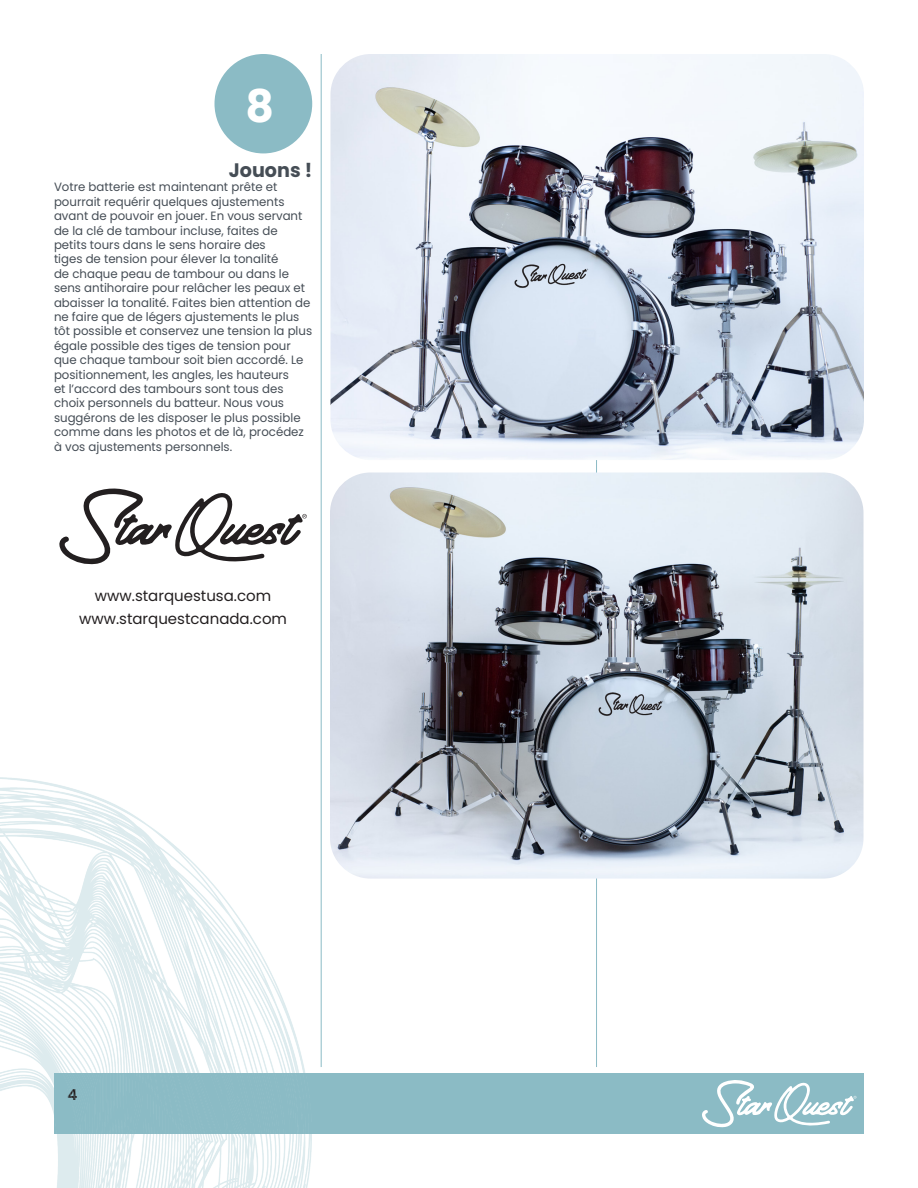
<style>
.page{position:relative;width:918px;height:1188px;background:#fff}
.page>*{position:absolute;margin:0;border:0;box-sizing:border-box;transform-origin:0 0}
.small_print{font:700 45px "Poppins";color:#fff}
.SubHead{font:700 19.5px "Poppins";color:#454d55}
.small_print-2{font:15px "Poppins";color:#231f20}
.t1{font:600 15px "Poppins";color:#231f20}
.Description{font:12px/14.4px "Poppins";color:#454d55}
</style>
<div class="page">
<div style="left:54px;top:1074px;width:810px;height:60px;background:#8bbbc5"></div>
<svg style="left:702px;top:1080px;width:155px;height:48px"></svg>
<img style="left:0;top:778px;width:311px;height:410px">
<hr style="left:321px;top:54px;width:1px;height:1013px;background:#8bbbc5">
<hr style="left:596px;top:54px;width:1px;height:1013px;background:#8bbbc5">
<div style="left:215px;top:54px;width:97px;height:99px;background:#8bbbc5;border-radius:50%"></div>
<svg style="left:59px;top:488px;width:248px;height:77px"></svg>
<img style="left:330px;top:54px;width:534px;height:406px">
<img style="left:330px;top:472px;width:534px;height:407px">
<p class="small_print" style="left:246px;top:80px;width:30px">8</p>
<p class="SubHead" style="left:229px;top:159px;width:85px">Jouons !</p>
<p class="Description" style="left:54px;top:180px;width:260px">Votre batterie est maintenant prête et pourrait requérir quelques ajustements avant de pouvoir en jouer. En vous servant de la clé de tambour incluse, faites de petits tours dans le sens horaire des<br>tiges de tension pour élever la tonalité<br>de chaque peau de tambour ou dans le sens antihoraire pour relâcher les peaux et abaisser la tonalité. Faites bien attention de ne faire que de légers ajustements le plus tôt possible et conservez une tension la plus égale possible des tiges de tension pour que chaque tambour soit bien accordé. Le positionnement, les angles, les hauteurs<br>et l’accord des tambours sont tous des choix personnels du batteur. Nous vous suggérons de les disposer le plus possible comme dans les photos et de là, procédez à vos ajustements personnels.</p>
<p class="small_print-2" style="left:95px;top:587px;width:178px">www.starquestusa.com</p>
<p class="small_print-2" style="left:79px;top:610px;width:209px">www.starquestcanada.com</p>
<p class="t1" style="left:68px;top:1086px;width:11px">4</p>
</div>
